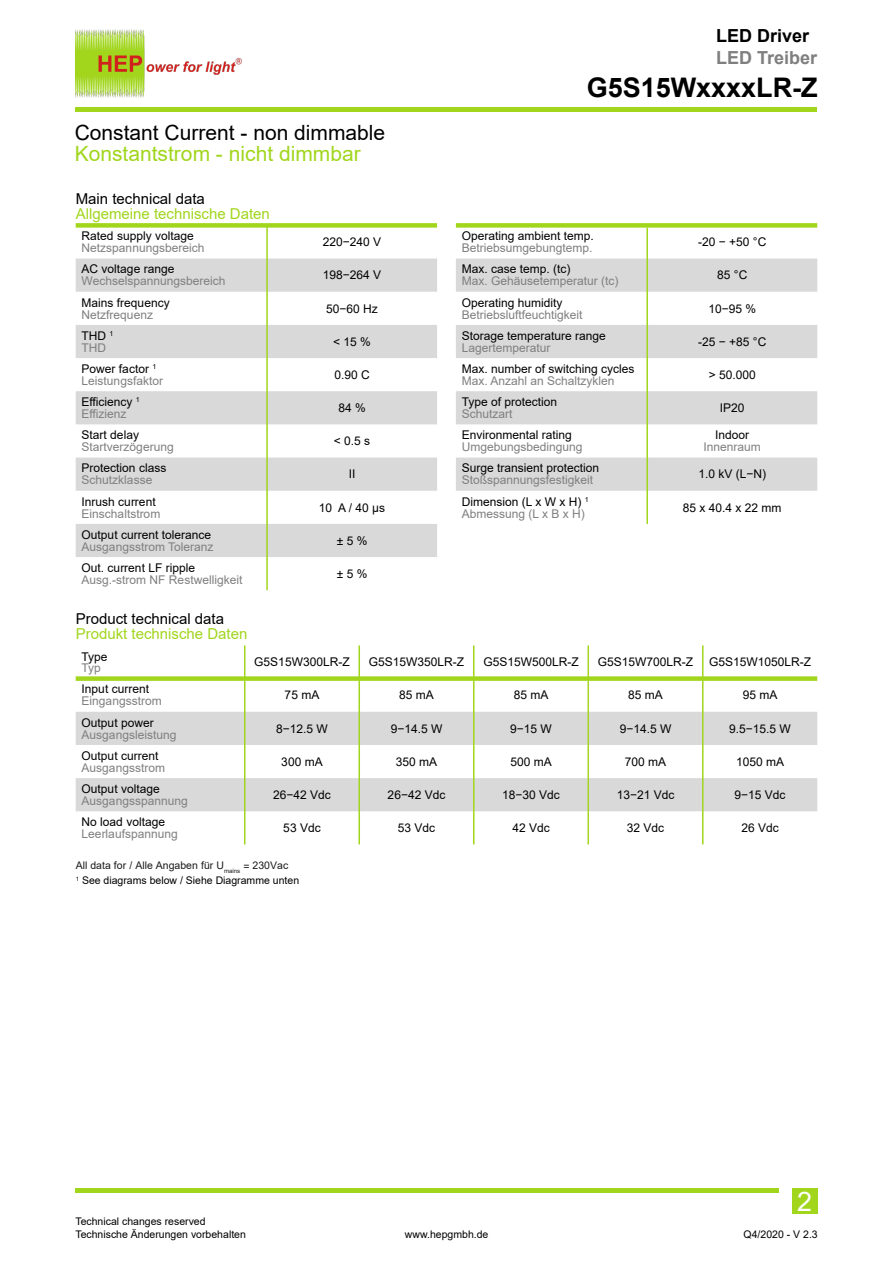
<style>
.page{position:relative;width:893px;height:1263px;background:#fff}
.page>*{position:absolute;margin:0;border:0;box-sizing:border-box;transform-origin:0 0}
.t1{font:700 27px "Arial";color:#000}
.t2{font:26.85px "Arial";color:#fff}
.t3{font:21px "Arial";color:#000}
.t4{font:21px "Arial";color:#a1d61d}
.t5{font:700 18px "Arial";color:#7f7f7f}
.t6{font:700 18px "Arial";color:#000}
.t7{font:15px "Arial";color:#a1d61d}
.t8{font:15px "Arial";color:#000}
.t9{font:12px/12px "Arial";color:#000}
.t10{font:12px/12px "Arial";color:#7f7f7f}
.t11{font:10.5px/12.6px "Arial";color:#000}
.s1{color:#7f7f7f}
.s2{color:#000}
.s3{color:#1a1a1a}
</style>
<div class="page">
<div style="left:792px;top:1189px;width:25px;height:25px;background:#a1d61d"></div>
<hr style="left:76px;top:108px;width:741px;height:4px;background:#a1d61d">
<hr style="left:76px;top:1189px;width:703px;height:4px;background:#a1d61d">
<img style="left:76px;top:30px;width:165px;height:67px">
<svg style="left:76px;top:712px;width:741px;height:99px;fill:#d9d9d9"></svg>
<hr style="left:244px;top:645px;width:1px;height:199px;background:#a1d61d">
<hr style="left:358px;top:645px;width:2px;height:199px;background:#a1d61d">
<hr style="left:473px;top:645px;width:1px;height:199px;background:#a1d61d">
<hr style="left:587px;top:645px;width:2px;height:199px;background:#a1d61d">
<hr style="left:702px;top:645px;width:1px;height:199px;background:#a1d61d">
<div style="left:76px;top:676px;width:741px;height:5px;background:#a1d61d"></div>
<svg style="left:76px;top:259px;width:361px;height:298px;fill:#d9d9d9"></svg>
<hr style="left:266px;top:225px;width:2px;height:365px;background:#a1d61d">
<div style="left:76px;top:223px;width:361px;height:5px;background:#a1d61d"></div>
<svg style="left:456px;top:259px;width:361px;height:232px;fill:#d9d9d9"></svg>
<hr style="left:646px;top:228px;width:2px;height:296px;background:#a1d61d">
<div style="left:456px;top:223px;width:361px;height:5px;background:#a1d61d"></div>
<h3 class="t3" style="left:75px;top:124px;width:312px">Constant Current - non dimmable</h3>
<h3 class="t4" style="left:75px;top:145px;width:287px">Konstantstrom - nicht dimmbar</h3>
<p class="t8" style="left:76px;top:193px;width:131px">Main technical data</p>
<p class="t7" style="left:76px;top:208px;width:196px">Allgemeine technische Daten</p>
<p class="t9" style="left:82px;top:231px;width:114px">Rated supply voltage</p>
<p class="t10" style="left:82px;top:243px;width:124px">Netzspannungsbereich</p>
<p class="t9" style="left:82px;top:264px;width:94px">AC voltage range</p>
<p class="t10" style="left:82px;top:276px;width:145px">Wechselspannungsbereich</p>
<p class="t9" style="left:82px;top:297px;width:90px">Mains frequency</p>
<p class="t10" style="left:82px;top:309px;width:73px">Netzfrequenz</p>
<p class="t9" style="left:323px;top:237px;width:60px">220−240 V</p>
<p class="t9" style="left:323px;top:270px;width:60px">198−264 V</p>
<p class="t9" style="left:326px;top:303px;width:53px">50−60 Hz</p>
<p class="t9" style="left:82px;top:331px;width:33px">THD <sup>1<br></sup><span class="s1">THD</span></p>
<p class="t9" style="left:333px;top:337px;width:39px">&lt;15%</p>
<p class="t10" style="left:82px;top:364px;width:83px"><span class="s2">Power factor</span> <sup>1<br></sup>Leistungsfaktor</p>
<p class="t9" style="left:334px;top:370px;width:37px">0.90 C</p>
<p class="t9" style="left:82px;top:397px;width:60px">Efficiency <sup>1<br></sup><span class="s1">Effizienz</span></p>
<p class="t9" style="left:338px;top:403px;width:29px">84 %</p>
<p class="t9" style="left:82px;top:430px;width:59px">Start delay</p>
<p class="t10" style="left:82px;top:442px;width:94px">Startverzögerung</p>
<p class="t9" style="left:334px;top:436px;width:38px">&lt; 0.5 s</p>
<p class="t9" style="left:82px;top:463px;width:86px">Protection class</p>
<p class="t10" style="left:82px;top:475px;width:72px">Schutzklasse</p>
<p class="t9" style="left:349px;top:469px;width:8px">II</p>
<p class="t9" style="left:82px;top:496px;width:76px">Inrush current</p>
<p class="t10" style="left:82px;top:508px;width:80px">Einschaltstrom</p>
<p class="t9" style="left:319px;top:502px;width:68px">10 A/40µs</p>
<p class="t9" style="left:82px;top:530px;width:131px">Output current tolerance</p>
<p class="t10" style="left:82px;top:542px;width:133px">Ausgangsstrom Toleranz</p>
<p class="t9" style="left:337px;top:536px;width:32px">±5%</p>
<p class="t9" style="left:82px;top:563px;width:115px">Out. current LF ripple</p>
<p class="t10" style="left:82px;top:575px;width:162px">Ausg.-strom NF Restwelligkeit</p>
<p class="t9" style="left:337px;top:569px;width:32px">±5%</p>
<h3 class="t6" style="left:716px;top:29px;width:95px">LED Driver</h3>
<h3 class="t5" style="left:716px;top:51px;width:103px">LED Treiber</h3>
<h1 class="t1" style="left:587px;top:77px;width:233px">G5S15WxxxxLR-Z</h1>
<p class="t9" style="left:462px;top:231px;width:134px">Operating ambient temp.</p>
<p class="t10" style="left:462px;top:243px;width:132px">Betriebsumgebungtemp.</p>
<p class="t9" style="left:462px;top:264px;width:110px">Max. case temp. (tc)</p>
<p class="t10" style="left:462px;top:276px;width:158px">Max. Gehäusetemperatur (tc)</p>
<p class="t9" style="left:462px;top:297px;width:102px">Operating humidity</p>
<p class="t10" style="left:462px;top:309px;width:122px">Betriebsluftfeuchtigkeit</p>
<p class="t9" style="left:462px;top:331px;width:146px">Storage temperature range</p>
<p class="t10" style="left:462px;top:343px;width:90px">Lagertemperatur</p>
<p class="t9" style="left:462px;top:364px;width:174px">Max. number of switching cycles</p>
<p class="t10" style="left:462px;top:376px;width:154px">Max. Anzahl an Schaltzyklen</p>
<p class="t9" style="left:462px;top:397px;width:97px">Type of protection</p>
<p class="t10" style="left:462px;top:409px;width:52px">Schutzart</p>
<p class="t9" style="left:462px;top:430px;width:112px">Environmental rating</p>
<p class="t10" style="left:462px;top:442px;width:122px">Umgebungsbedingung</p>
<p class="t9" style="left:462px;top:463px;width:139px">Surge transient protection</p>
<p class="t10" style="left:462px;top:475px;width:133px">Stoßspannungsfestigkeit</p>
<p class="t9" style="left:698px;top:237px;width:70px">-20 − +50 °C</p>
<p class="t9" style="left:717px;top:270px;width:32px">85 °C</p>
<p class="t9" style="left:708px;top:303px;width:49px">10−95 %</p>
<p class="t9" style="left:698px;top:337px;width:70px">-25 − +85 °C</p>
<p class="t9" style="left:709px;top:370px;width:49px">&gt; 50.000</p>
<p class="t9" style="left:720px;top:403px;width:26px">IP20</p>
<p class="t9" style="left:715px;top:430px;width:36px">Indoor</p>
<p class="t10" style="left:704px;top:442px;width:59px">Innenraum</p>
<p class="t9" style="left:698px;top:469px;width:69px">1.0 kV (L−N)</p>
<p class="t9" style="left:462px;top:496px;width:128px">Dimension (L x W x H) <sup>1<br></sup><span class="s1">Abmessung (L x B x H)</span></p>
<p class="t9" style="left:683px;top:502px;width:100px">85 x 40.4 x 22 mm</p>
<p class="t8" style="left:76px;top:613px;width:150px">Product technical data</p>
<p class="t7" style="left:76px;top:628px;width:173px">Produkt technische Daten</p>
<p class="t9" style="left:82px;top:652px;width:28px">Type</p>
<p class="t10" style="left:82px;top:662px;width:21px">Typ</p>
<p class="t9" style="left:82px;top:684px;width:69px">Input current</p>
<p class="t10" style="left:82px;top:696px;width:82px">Eingangsstrom</p>
<p class="t9" style="left:82px;top:717px;width:74px">Output power</p>
<p class="t10" style="left:82px;top:729px;width:96px">Ausgangsleistung</p>
<p class="t9" style="left:82px;top:751px;width:78px">Output current</p>
<p class="t10" style="left:82px;top:763px;width:85px">Ausgangsstrom</p>
<p class="t9" style="left:82px;top:784px;width:80px">Output voltage</p>
<p class="t10" style="left:82px;top:796px;width:108px">Ausgangsspannung</p>
<p class="t9" style="left:82px;top:817px;width:85px">No load voltage</p>
<p class="t10" style="left:82px;top:829px;width:98px">Leerlaufspannung</p>
<p class="t9" style="left:254px;top:657px;width:97px">G5S15W300LR-Z</p>
<p class="t9" style="left:369px;top:657px;width:97px">G5S15W350LR-Z</p>
<p class="t9" style="left:483px;top:657px;width:97px">G5S15W500LR-Z</p>
<p class="t9" style="left:598px;top:657px;width:97px">G5S15W700LR-Z</p>
<p class="t9" style="left:709px;top:657px;width:104px">G5S15W1050LR-Z</p>
<p class="t9" style="left:285px;top:690px;width:36px">75 mA</p>
<p class="t9" style="left:399px;top:690px;width:36px">85 mA</p>
<p class="t9" style="left:514px;top:690px;width:36px">85 mA</p>
<p class="t9" style="left:628px;top:690px;width:36px">85 mA</p>
<p class="t9" style="left:743px;top:690px;width:36px">95 mA</p>
<p class="t9" style="left:276px;top:723px;width:53px">8−12.5 W</p>
<p class="t9" style="left:391px;top:723px;width:53px">9−14.5 W</p>
<p class="t9" style="left:510px;top:723px;width:43px">9−15 W</p>
<p class="t9" style="left:620px;top:723px;width:53px">9−14.5 W</p>
<p class="t9" style="left:729px;top:723px;width:63px">9.5−15.5 W</p>
<p class="t9" style="left:281px;top:757px;width:43px">300 mA</p>
<p class="t9" style="left:396px;top:757px;width:43px">350 mA</p>
<p class="t9" style="left:510px;top:757px;width:43px">500 mA</p>
<p class="t9" style="left:625px;top:757px;width:43px">700 mA</p>
<p class="t9" style="left:736px;top:757px;width:50px">1050 mA</p>
<p class="t9" style="left:273px;top:790px;width:59px">26−42 Vdc</p>
<p class="t9" style="left:388px;top:790px;width:59px">26−42 Vdc</p>
<p class="t9" style="left:502px;top:790px;width:59px">18−30 Vdc</p>
<p class="t9" style="left:617px;top:790px;width:59px">13−21 Vdc</p>
<p class="t9" style="left:734px;top:790px;width:53px">9−15 Vdc</p>
<p class="t9" style="left:283px;top:823px;width:39px">53 Vdc</p>
<p class="t9" style="left:398px;top:823px;width:39px">53 Vdc</p>
<p class="t9" style="left:512px;top:823px;width:39px">42 Vdc</p>
<p class="t9" style="left:627px;top:823px;width:39px">32 Vdc</p>
<p class="t9" style="left:741px;top:823px;width:39px">26 Vdc</p>
<p class="t11" style="left:76px;top:859px;width:225px;line-height:15px"><span class="s3">All data for / Alle Angaben für U</span><sub>mains</sub> <span class="s3">= 230Vac<br></span><sup>1</sup> See diagrams below / Siehe Diagramme unten</p>
<p class="t11" style="left:75px;top:1216px;width:172px">Technical changes reserved<br>Technische Änderungen vorbehalten</p>
<p class="t11" style="left:405px;top:1229px;width:85px">www.hepgmbh.de</p>
<h2 class="t2" style="left:797px;top:1191px;width:16px">2</h2>
<p class="t11" style="left:744px;top:1229px;width:76px">Q4/2020 - V 2.3</p>
</div>
